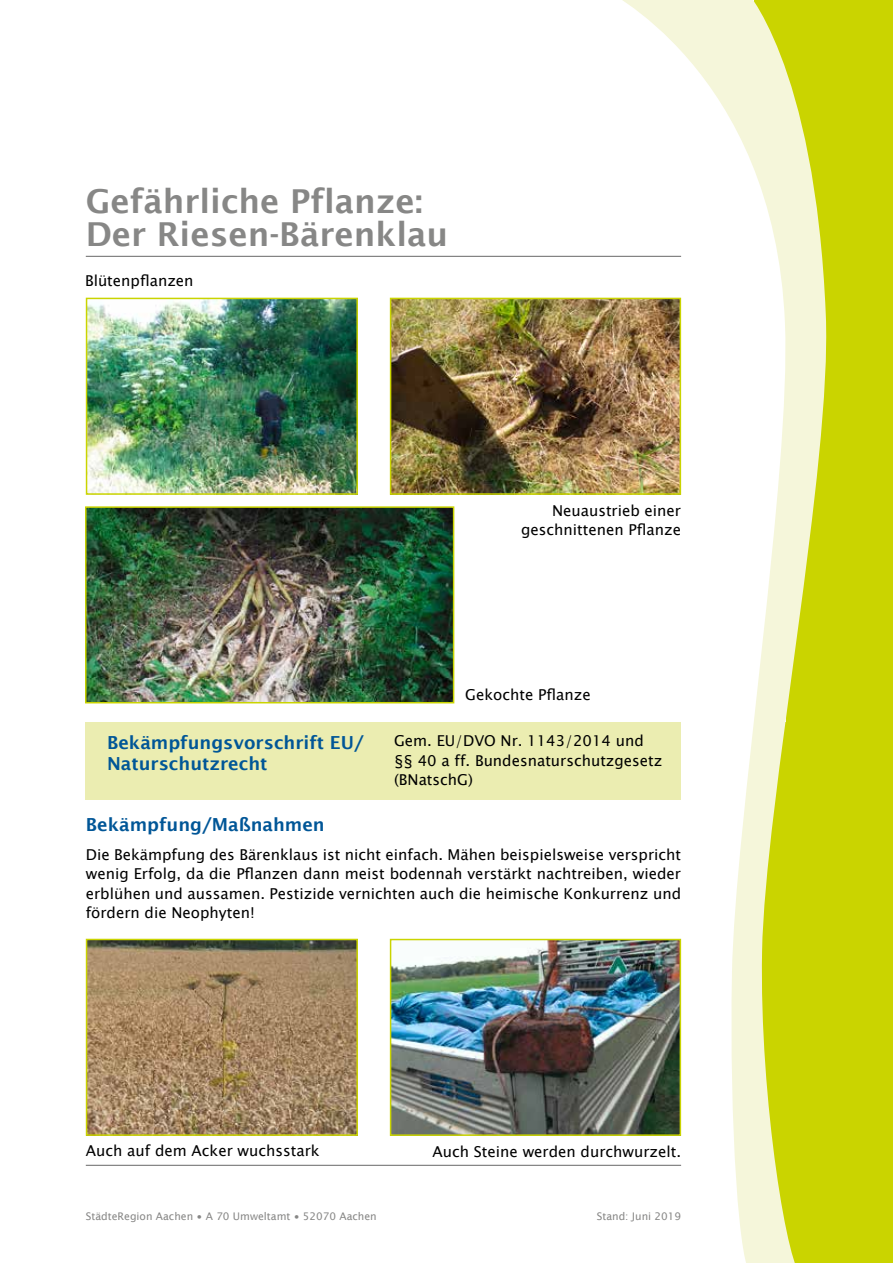
<style>
.page{position:relative;width:893px;height:1263px;background:#fff}
.page>*{position:absolute;margin:0;border:0;box-sizing:border-box;transform-origin:0 0}
.t1{font:600 33px/33px "Lucida Sans";color:#878786}
.t2{font:600 18px/21px "Lucida Sans";color:#005697}
.t3{font:15px/19.5px "Lucida Sans Unicode";color:#000;text-align:right}
.t4{font:10.5px "Lucida Sans";color:#878786}
.s1{font-family:"Lucida Sans Unicode"}
</style>
<div class="page">
<img style="left:393px;top:942px;width:207px;height:191px">
<div style="left:390px;top:939px;width:291px;height:197px;border:2px solid #cad400"></div>
<div style="left:754px;top:0;width:139px;height:1263px;background:#cad400"></div>
<svg style="left:600px;top:0;width:227px;height:1263px"></svg>
<hr style="left:86px;top:1165px;width:595px;height:1px;background:#000">
<hr style="left:86px;top:256px;width:595px;height:1px;background:#000">
<img style="left:89px;top:301px;width:266px;height:191px">
<div style="left:86px;top:298px;width:272px;height:197px;border:2px solid #cad400"></div>
<img style="left:393px;top:301px;width:285px;height:191px">
<div style="left:390px;top:298px;width:291px;height:197px;border:2px solid #cad400"></div>
<img style="left:88px;top:509px;width:363px;height:191px">
<div style="left:85px;top:506px;width:369px;height:197px;border:2px solid #cad400"></div>
<img style="left:89px;top:942px;width:266px;height:191px">
<div style="left:86px;top:939px;width:272px;height:197px;border:2px solid #cad400"></div>
<div style="left:86px;top:722px;width:595px;height:77px;background:#ebedb1"></div>
<h1 class="t1" style="left:86px;top:184px;width:364px">Gefährliche Pflanze:<br>Der Riesen-Bärenklau</h1>
<p class="t3" style="left:85px;top:271px;width:110px">Blütenpflanzen</p>
<p class="t3" style="left:521px;top:501px;width:161px">Neuaustrieb einer geschnittenen Pflanze</p>
<p class="t3" style="left:465px;top:684px;width:127px">Gekochte Pflanze</p>
<p class="t2" style="left:107px;top:731px;width:258px">Bekämpfungsvorschrift EU/<br>Naturschutzrecht</p>
<p class="t3" style="left:394px;top:731px;width:270px;text-align:left">Gem. EU/DVO Nr. 1143/2014 und §§ 40 a ff. Bundesnaturschutzgesetz (BNatschG)</p>
<p class="t2" style="left:86px;top:814px;width:240px">Bekämpfung/Maßnahmen</p>
<p class="t3" style="left:86px;top:845px;width:597px;text-align:justify">Die Bekämpfung des Bärenklaus ist nicht einfach. Mähen beispielsweise verspricht wenig Erfolg, da die Pflanzen dann meist bodennah verstärkt nachtreiben, wieder erblühen und aussamen. Pestizide vernichten auch die heimische Konkurrenz und fördern die Neophyten!</p>
<p class="t3" style="left:86px;top:1141px;width:235px">Auch auf dem Acker wuchsstark</p>
<p class="t3" style="left:432px;top:1142px;width:250px">Auch Steine werden durchwurzelt.</p>
<p class="t4" style="left:86px;top:1210px;width:292px">StädteRegion Aachen <span class="s1">∙</span> A 70 Umweltamt <span class="s1">∙</span> 52070 Aachen</p>
<p class="t4" style="left:597px;top:1210px;width:86px">Stand: Juni 2019</p>
</div>
